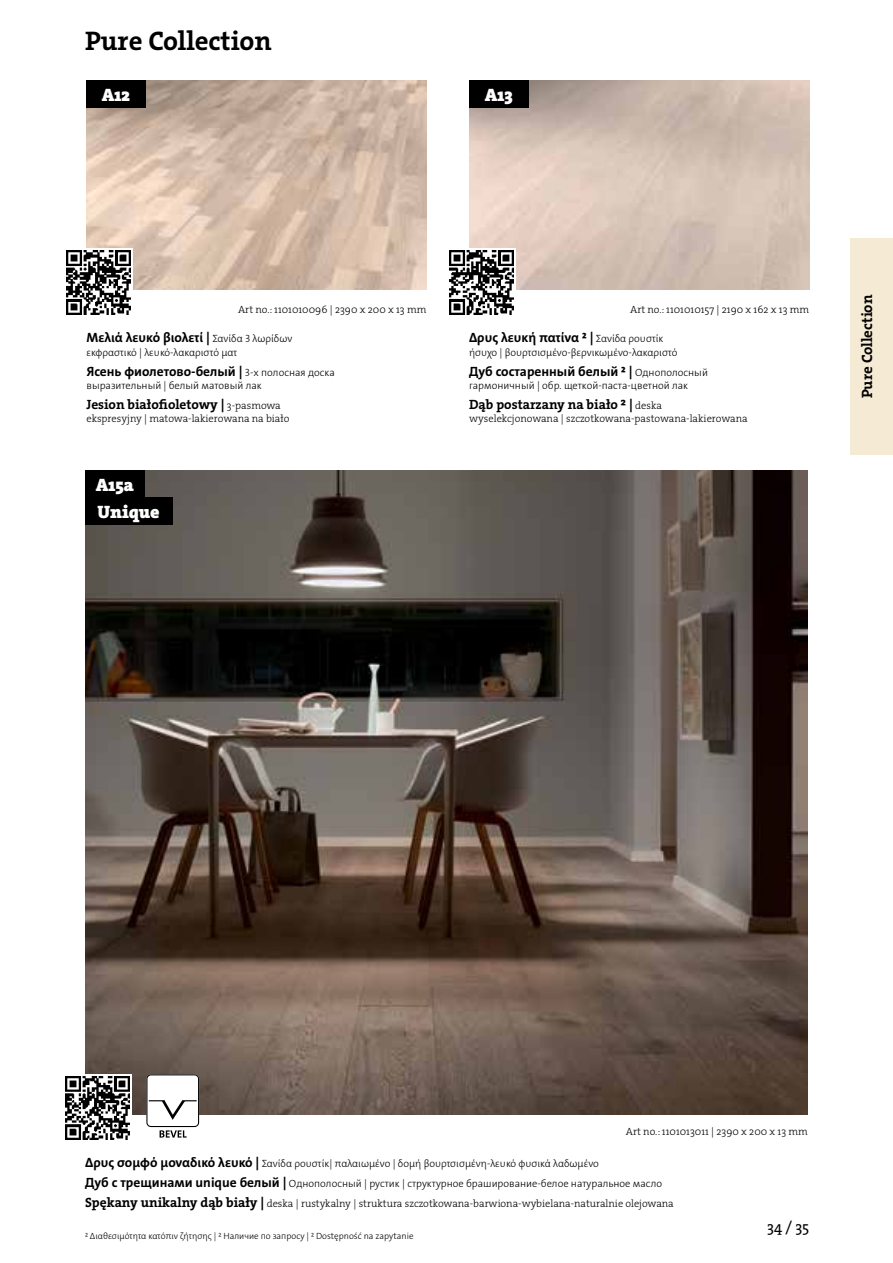
<style>
.page{position:relative;width:893px;height:1263px;background:#fff}
.page>*{position:absolute;margin:0;border:0;box-sizing:border-box;transform-origin:0 0}
.t1{font:27px "The Serif HP7 Bld";color:#000}
.t2{font:18px "The Serif HP9 Blk";color:#fff}
.t3{font:15px "The Serif HP7 Bld";color:#000}
.t4{font:15px "The Serif HP5 Plain";color:#000}
.t5{font:13.5px "The Sans LP7 Bld";color:#000}
.t6{font:13.5px "The Serif HP7 Bld";color:#000}
.t7{font:10.5px/20px "The Sans LP3 Lig";color:#000}
.t8{font:10.5px "The Serif HP3 Lig";color:#000}
.t9{font:9px "The Sans LP3 Lig";color:#000}
.s1{font-family:"The Sans LP3 Lig";font-size:10.5px}
.s2{font-family:"The Serif HP3 Lig";font-size:10.5px}
.s3{font-family:"The Sans LP7 Bld";font-size:13.5px}
.s4{font-family:"The Serif HP7 Bld";font-size:13.5px}
</style>
<div class="page">
<div style="left:850px;top:238px;width:43px;height:217px;background:#f5ead4"></div>
<img style="left:85px;top:471px;width:723px;height:643px">
<div style="left:85px;top:471px;width:60px;height:27px;background:#000"></div>
<div style="left:85px;top:497px;width:87px;height:27px;background:#000"></div>
<div style="left:64px;top:1074px;width:68px;height:68px;background:linear-gradient(to right,#fff,#fff)"></div>
<img style="left:66px;top:1076px;width:63px;height:64px">
<svg style="left:146px;top:1074px;width:53px;height:63px"></svg>
<img style="left:86px;top:81px;width:340px;height:208px">
<div style="left:86px;top:81px;width:60px;height:27px;background:#000"></div>
<div style="left:469px;top:81px;width:60px;height:27px;background:#000"></div>
<div style="left:65px;top:249px;width:68px;height:68px;background:linear-gradient(to right,#fff,#fff)"></div>
<img style="left:67px;top:251px;width:64px;height:64px">
<div style="left:448px;top:249px;width:68px;height:68px;background:linear-gradient(to right,#fff,#fff)"></div>
<img style="left:450px;top:251px;width:64px;height:64px">
<h1 class="t1" style="left:85px;top:23px;width:188px">Pure Collection</h1>
<h2 class="t2" style="left:102px;top:83px;width:30px">A12</h2>
<h2 class="t2" style="left:485px;top:83px;width:30px">A13</h2>
<p class="t8" style="left:238px;top:302px;width:190px">Art no.: 1101010096 | 2390 x 200 x 13 mm</p>
<p class="t8" style="left:630px;top:302px;width:181px">Art no.: 1101010157 | 2190 x 162 x 13 mm</p>
<p class="t5" style="left:469px;top:329px;width:196px">Δρυς λευκή πατίνα ² | <span class="s1">Σανίδα ρουστίκ</span></p>
<p class="t7" style="left:469px;top:342px;width:210px">ήσυχο | βουρτσισμένο-βερνικωμένο-λακαριστό</p>
<p class="t5" style="left:469px;top:362px;width:240px">Дуб состаренный белый ² | <span class="s1">Однополосный</span></p>
<p class="t7" style="left:469px;top:376px;width:221px">гармоничный | обр. щеткой-паста-цветной лак</p>
<p class="t6" style="left:469px;top:395px;width:195px">Dąb postarzany na biało ² | <span class="s2">deska</span></p>
<p class="t8" style="left:469px;top:412px;width:280px">wyselekcjonowana | szczotkowana-pastowana-lakierowana</p>
<p class="t5" style="left:86px;top:329px;width:207px">Μελιά λευκό βιολετί | <span class="s1">Σανίδα 3 λωρίδων</span></p>
<p class="t7" style="left:86px;top:342px;width:152px">εκφραστικό | λευκό-λακαριστό ματ</p>
<p class="t5" style="left:86px;top:362px;width:250px">Ясень фиолетово-белый | <span class="s1">3-х полосная доска</span></p>
<p class="t7" style="left:86px;top:376px;width:177px">выразительный | белый матовый лак</p>
<p class="t6" style="left:86px;top:395px;width:196px">Jesion białofioletowy | <span class="s2">3-pasmowa</span></p>
<p class="t8" style="left:86px;top:412px;width:204px">ekspresyjny | matowa-lakierowana na biało</p>
<h2 class="t2" style="left:96px;top:472px;width:40px">A15a</h2>
<h2 class="t2" style="left:98px;top:499px;width:64px">Unique</h2>
<h3 class="t3" style="left:857px;top:398px;width:105px;rotate:-90deg">Pure Collection</h3>
<p class="t8" style="left:626px;top:1125px;width:184px">Art no.: 1101013011 | 2390 x 200 x 13 mm</p>
<p class="t7" style="left:85px;top:1153px;width:578px"><span class="s3">Δρυς σομφό μοναδικό λευκό |</span> Σανίδα ρουστίκ| παλαιωμένο | δομή βουρτσισμένη-λευκό φυσικά λαδωμένο<br><span class="s3">Дуб с трещинами unique белый |</span> Однополосный | рустик | структурное браширование-белое натуральное масло</p>
<p class="t8" style="left:85px;top:1196px;width:590px"><span class="s4">Spękany unikalny dąb biały |</span> deska | rustykalny | struktura szczotkowana-barwiona-wybielana-naturalnie olejowana</p>
<p class="t9" style="left:85px;top:1230px;width:330px">² Διαθεσιμότητα κατόπιν ζήτησης | ² Наличие по запросу | ² Dostępność na zapytanie</p>
<h3 class="t4" style="left:767px;top:1217px;width:44px">34 / 35</h3>
</div>
